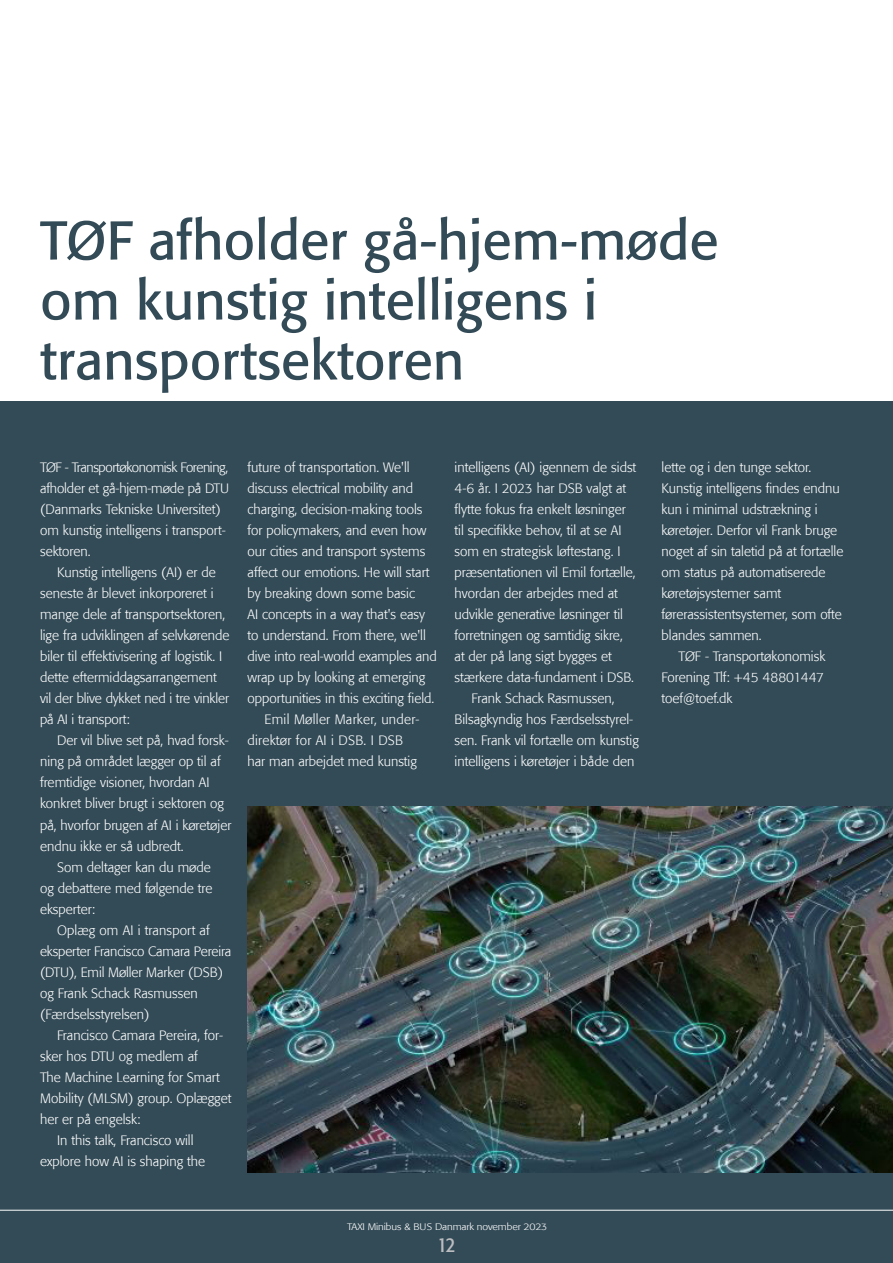
<style>
.page{position:relative;width:893px;height:1263px;background:#fff}
.page>*{position:absolute;margin:0;border:0;box-sizing:border-box;transform-origin:0 0}
.Overskrift{font:54px/60px "Formata";color:#334b57}
.t1{font:condensed 21px "Formata";color:#bcbdc0}
.Brød_med_indryk{font:300 13.5px/21px "Formata";color:#fff}
.Brød{font:300 13.5px/21px "Formata";color:#fff}
.Brød_med_indryk-2{font:300 13.5px/21px "Formata";letter-spacing:.02em;color:#fff}
.Brød-2{font:300 13.5px/21px "Formata";letter-spacing:-.03em;color:#fff}
.Brød_hvid{font:300 13.5px "Formata";color:#fff}
.t2{font:300 9.45px "Formata";letter-spacing:-.01em;color:#fff;scale:1.11 1}
</style>
<div class="page">
<div style="left:0;top:402px;width:893px;height:861px;background:#334b57"></div>
<img style="left:248px;top:807px;width:645px;height:365px">
<hr style="left:0;top:1210px;width:893px;height:1px;background:#fff">
<p class="Overskrift" style="left:40px;top:210px;width:680px">TØF afholder gå-hjem-møde om kunstig intelligens i transportsektoren</p>
<p class="Brød-2" style="left:40px;top:457px;width:190px">TØF - Transportøkonomisk Forening, afholder et gå-hjem-møde på DTU</p>
<p class="Brød" style="left:40px;top:499px;width:187px">(Danmarks Tekniske Universitet) om kunstig intelligens i transport&shy;sektoren.</p>
<p class="Brød_med_indryk" style="left:40px;top:562px;width:191px;text-indent:17px">Kunstig intelligens (AI) er de seneste år blevet inkorporeret i mange dele af transportsektoren, lige fra udviklingen af selvkørende biler til effektivisering af logistik. I dette eftermiddagsarrangement vil der blive dykket ned i tre vinkler på AI i transport:</p>
<p class="Brød_med_indryk" style="left:40px;top:730px;width:193px;text-indent:17px">Der vil blive set på, hvad forsk&shy;ning på området lægger op til af fremtidige visioner, hvordan AI konkret bliver brugt i sektoren og på, hvorfor brugen af AI i køretøjer endnu ikke er så udbredt.</p>
<p class="Brød_med_indryk" style="left:40px;top:856px;width:174px;text-align:justify;text-indent:17px">Som deltager kan du møde og debattere med følgende tre eksperter:</p>
<p class="Brød_med_indryk" style="left:40px;top:919px;width:193px;text-indent:17px">Oplæg om AI i transport af eksperter Francisco Camara Pereira (DTU), Emil Møller Marker (DSB) og Frank Schack Rasmussen (Færdselsstyrelsen)</p>
<p class="Brød_med_indryk" style="left:57px;top:1024px;width:168px">Francisco Camara Pereira, for-</p>
<p class="Brød" style="left:40px;top:1045px;width:193px">sker hos DTU og medlem af<br>The Machine Learning for Smart<br>Mobility (MLSM) group. Oplægget her er på engelsk:</p>
<p class="Brød_med_indryk" style="left:40px;top:1129px;width:167px;text-align:center">In this talk, Francisco will explore how AI is shaping the</p>
<p class="Brød_med_indryk" style="left:248px;top:457px;width:191px">future of transportation. We'll discuss electrical mobility and charging, decision-making tools for policymakers, and even how our cities and transport systems affect our emotions. He will start by breaking down some basic<br>AI concepts in a way that's easy to understand. From there, we'll dive into real-world examples and wrap up by looking at emerging opportunities in this exciting field.</p>
<p class="Brød_med_indryk-2" style="left:248px;top:709px;width:174px;text-indent:17px">Emil Møller Marker, under&shy;direktør for AI i DSB. I DSB har man arbejdet med kunstig</p>
<p class="Brød_med_indryk" style="left:455px;top:457px;width:183px">intelligens (AI) igennem de sidst<br>4-6 år. I 2023 har DSB valgt at flytte fokus fra enkelt løsninger til specifikke behov, til at se AI som en strategisk løftestang. I præsentationen vil Emil fortælle, hvordan der arbejdes med at udvikle generative løsninger til forretningen og samtidig sikre, at der på lang sigt bygges et stærkere data-fundament i DSB.</p>
<p class="Brød_med_indryk" style="left:455px;top:688px;width:186px;text-align:center">Frank Schack Rasmussen,<br>Bilsagkyndig hos Færdselsstyrel&shy;sen. Frank vil fortælle om kunstig intelligens i køretøjer i både den</p>
<p class="t2" style="left:347px;top:1221px;width:182px">TAXI Minibus &amp; BUS Danmark november 2023</p>
<p class="t1" style="left:438px;top:1233px;width:19px">12</p>
<p class="Brød" style="left:662px;top:457px;width:183px">lette og i den tunge sektor.<br>Kunstig intelligens findes endnu kun i minimal udstrækning i køretøjer. Derfor vil Frank bruge noget af sin taletid på at fortælle om status på automatiserede køretøjsystemer samt førerassistentsystemer, som ofte blandes sammen.</p>
<p class="Brød_med_indryk" style="left:662px;top:646px;width:165px;text-align:right">TØF - Transportøkonomisk<br>Forening Tlf: +45 48801447</p>
<p class="Brød_hvid" style="left:662px;top:691px;width:72px">toef@toef.dk</p>
</div>
